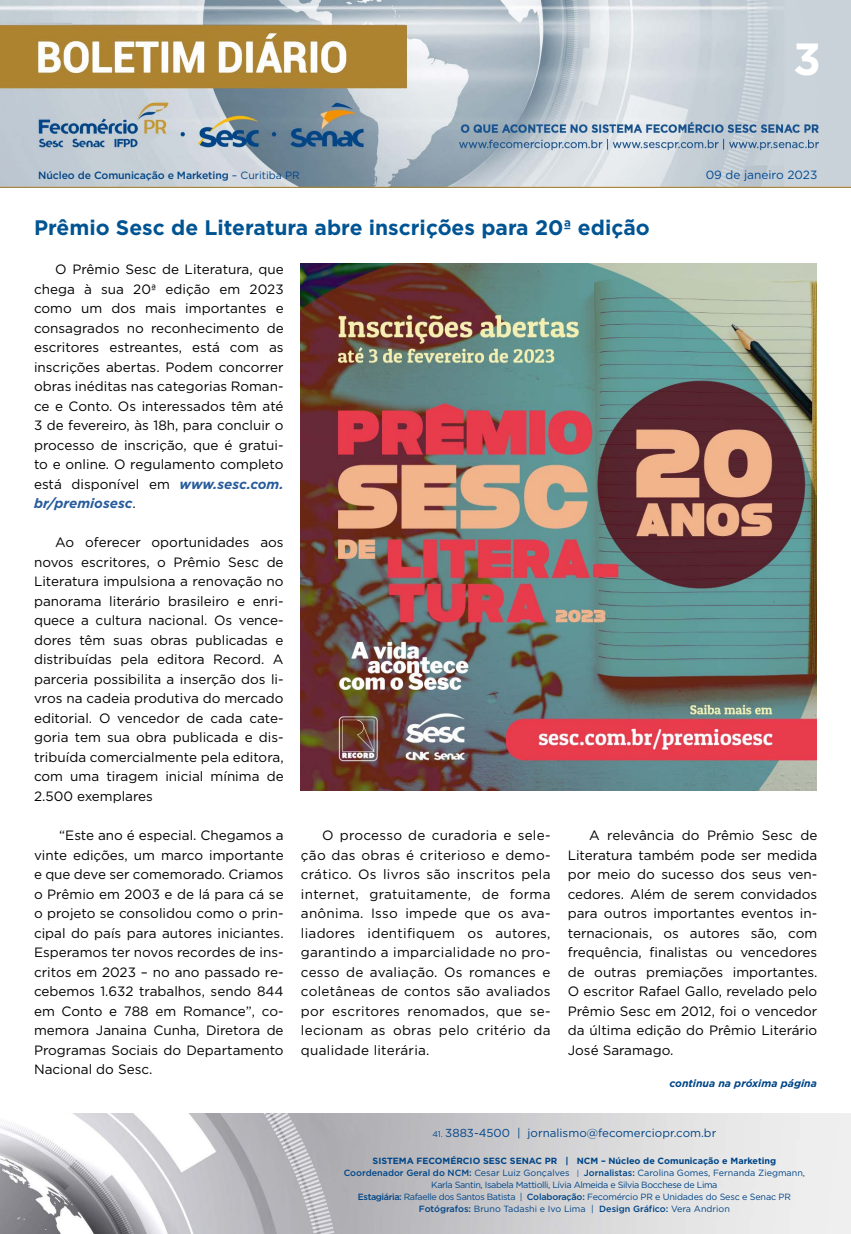
<style>
.page{position:relative;width:851px;height:1234px;background:#fff}
.page>*{position:absolute;margin:0;border:0;box-sizing:border-box;transform-origin:0 0}
.t1{font:700 45px "Gotham";color:#fff}
.t2{font:700 21px "Gotham";color:#005493}
.t3{font:13.5px/19.5px "Gotham";color:#000;text-align:justify}
.t4{font:11.85px "Gotham";color:#004a93}
.t5{font:11.55px "Gotham";color:#004587}
.t6{font:500 10.5px "Gotham";letter-spacing:-.01em;color:#004587}
.t7{font:italic 700 10.5px "Gotham";color:#004587}
.t8{font:9px/12px "Gotham";letter-spacing:-.02em;color:#004587;text-align:center}
.s1{font-weight:400}
.s2{font-weight:700;font-style:italic;color:#275b9b}
.s3{font-size:8.25px}
.s4{font-weight:700}
.s5{font-weight:500}
.s6{font-size:7.65px}
</style>
<div class="page">
<img style="left:0;top:0;width:850px;height:188px">
<img style="left:0;top:1113px;width:850px;height:120px">
<img style="left:300px;top:263px;width:516px;height:527px">
<p class="t6" style="left:38px;top:168px;width:263px">Núcleo de Comunicação e Marketing <span class="s1">– Curitiba PR</span></p>
<h2 class="t2" style="left:34px;top:214px;width:617px">Prêmio Sesc de Literatura abre inscrições para 20ª edição</h2>
<h1 class="t1" style="left:793px;top:29px;width:29px">3</h1>
<p class="t4" style="left:705px;top:167px;width:113px">09 de janeiro 2023</p>
<p class="t3" style="left:34px;top:259px;width:251px;text-indent:21px">O Prêmio Sesc de Literatura, que chega à sua 20ª edição em 2023 como um dos mais importantes e consagrados no reconhecimento de escritores estreantes, está com as inscrições abertas. Podem concorrer obras inéditas nas categorias Roman&shy;ce e Conto. Os interessados têm até 3 de fevereiro, às 18h, para concluir o processo de inscrição, que é gratui&shy;to e online. O regulamento completo está disponível em <span class="s2">www.sesc.com. br/premiosesc</span>.</p>
<p class="t3" style="left:34px;top:532px;width:251px;text-indent:21px">Ao oferecer oportunidades aos novos escritores, o Prêmio Sesc de Literatura impulsiona a renovação no panorama literário brasileiro e enri&shy;quece a cultura nacional. Os vence&shy;dores têm suas obras publicadas e distribuídas pela editora Record. A parceria possibilita a inserção dos li&shy;vros na cadeia produtiva do mercado editorial. O vencedor de cada cate&shy;goria tem sua obra publicada e dis&shy;tribuída comercialmente pela editora, com uma tiragem inicial mínima de 2.500 exemplares</p>
<p class="t3" style="left:34px;top:825px;width:251px;text-indent:25px">“Este ano é especial. Chegamos a vinte edições, um marco importante e que deve ser comemorado. Criamos o Prêmio em 2003 e de lá para cá se o projeto se consolidou como o prin&shy;cipal do país para autores iniciantes.<br>Esperamos ter novos recordes de ins&shy;critos em 2023 – no ano passado re&shy;cebemos 1.632 trabalhos, sendo 844 em Conto e 788 em Romance”, co&shy;memora Janaina Cunha, Diretora de Programas Sociais do Departamento Nacional do Sesc.</p>
<p class="t3" style="left:301px;top:825px;width:251px;text-indent:21px">O processo de curadoria e sele&shy;ção das obras é criterioso e demo&shy;crático. Os livros são inscritos pela internet, gratuitamente, de forma anônima. Isso impede que os ava&shy;liadores identifiquem os autores, garantindo a imparcialidade no pro&shy;cesso de avaliação. Os romances e coletâneas de contos são avaliados por escritores renomados, que se&shy;lecionam as obras pelo critério da qualidade literária.</p>
<p class="t3" style="left:567px;top:825px;width:251px;text-indent:21px">A relevância do Prêmio Sesc de Literatura também pode ser medida por meio do sucesso dos seus ven&shy;cedores. Além de serem convidados para outros importantes eventos in&shy;ternacionais, os autores são, com frequência, finalistas ou vencedores de outras premiações importantes.<br>O escritor Rafael Gallo, revelado pelo Prêmio Sesc em 2012, foi o vencedor da última edição do Prêmio Literário José Saramago.</p>
<p class="t7" style="left:669px;top:1076px;width:149px">continua na próxima página</p>
<p class="t5" style="left:432px;top:1125px;width:285px"><span class="s3">41.</span> 3883-4500 | jornalismo@fecomerciopr.com.br</p>
<p class="t8" style="left:343px;top:1154px;width:463px"><span class="s4">SISTEMA FECOMÉRCIO SESC SENAC PR | NCM – Núcleo de Comunicação e Marketing </span><span class="s5">Coordenador Geral do NCM:</span> Cesar Luiz Gonçalves <span class="s6">|</span> <span class="s5">Jornalistas:</span> Carolina Gomes, Fernanda Ziegmann, Karla Santin, Isabela Mattiolli, Lívia Almeida e Silvia Bocchese de Lima<br><span class="s5">Estagiária:</span> Rafaelle dos Santos Batista | <span class="s5">Colaboração:</span> Fecomércio PR e Unidades do Sesc e Senac PR <span class="s5">Fotógrafos:</span> Bruno Tadashi e Ivo Lima | <span class="s5">Design Gráfico:</span> Vera Andrion</p>
</div>
